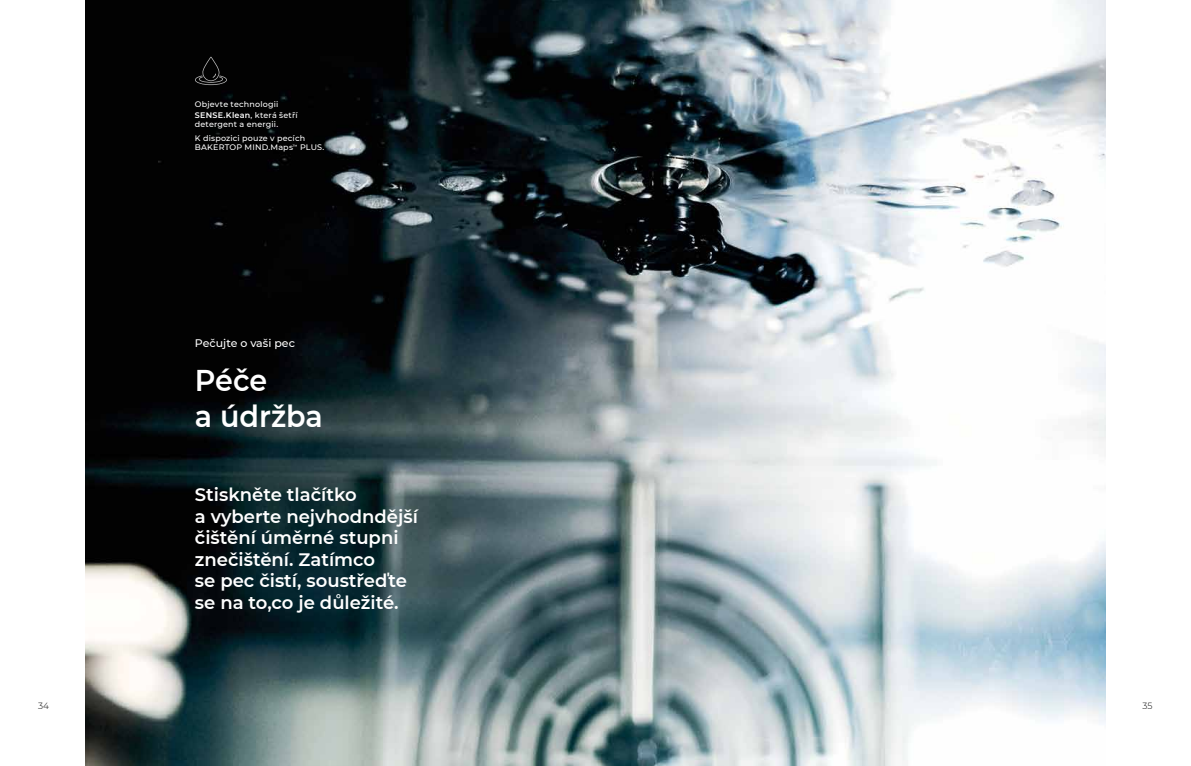
<style>
.page{position:relative;width:1191px;height:766px;background:#fff}
.page>*{position:absolute;margin:0;border:0;box-sizing:border-box;transform-origin:0 0}
.t1{font:600 30px/36px "Montserrat";color:#fff;scale:.95 1}
.t2{font:600 18px/21.6px "Montserrat";color:#fff}
.t3{font:500 11px "Montserrat";color:#fff}
.t4{font:300 9px "Montserrat";color:#000}
.t5{font:500 8px/10.5px "Montserrat";letter-spacing:.02em;color:#fff}
.s1{font-weight:600}
</style>
<div class="page">
<img style="left:85px;top:0;width:1021px;height:765px">
<svg style="left:195px;top:57px;width:32px;height:28px"></svg>
<p class="t5" style="left:195px;top:99px;width:104px">Objevte technologii<br><span class="s1">SENSE.Klean</span>, která šetří</p>
<p class="t5" style="left:195px;top:117px;width:112px;line-height:13.6px">detergent a energii.<br>K dispozici pouze v pecích</p>
<p class="t5" style="left:195px;top:142px;width:131px">BAKERTOP MIND.Maps<sup>™</sup> PLUS.</p>
<p class="t3" style="left:195px;top:336px;width:101px">Pečujte o vaši pec</p>
<h1 class="t1" style="left:195px;top:360px;width:136px">Péče<br>a údržba</h1>
<p class="t2" style="left:195px;top:482px;width:224px">Stiskněte tlačítko<br>a vyberte nejvhodndější čištění úměrné stupni znečištění. Zatímco<br>se pec čistí, soustřeďte se na to,co je důležité.</p>
<p class="t4" style="left:38px;top:699px;width:12px">34</p>
<p class="t4" style="left:1142px;top:699px;width:12px">35</p>
</div>
